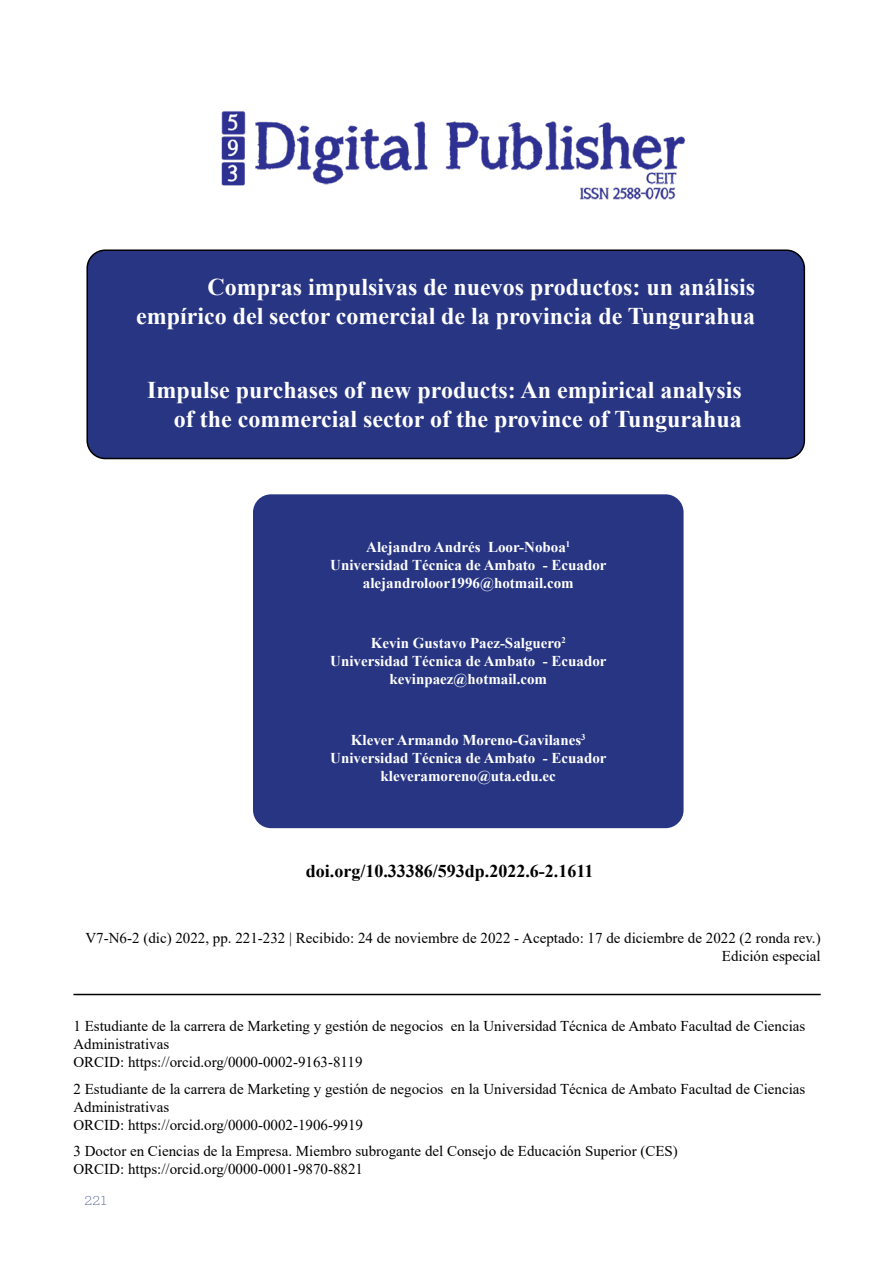
<style>
.page{position:relative;width:893px;height:1263px;background:#fff}
.page>*{position:absolute;margin:0;border:0;box-sizing:border-box;transform-origin:0 0}
.t1{font:700 24px/28.8px "Times New Roman";color:#fff;text-align:right}
.t2{font:700 18px "Times New Roman";color:#000}
.t3{font:200 18px "Archer";color:#283583}
.t4{font:15px/18px "Times New Roman";color:#000}
.t5{font:700 15px/18px "Times New Roman";color:#fff;text-align:center}
</style>
<div class="page">
<div style="left:87px;top:250px;width:717px;height:208px;background:#283583;border-radius:18px"></div>
<div style="left:86px;top:249px;width:719px;height:210px;border:2px solid #000;border-radius:18px"></div>
<img style="left:221px;top:111px;width:465px;height:89px">
<div style="left:253px;top:494px;width:431px;height:334px;background:#283583;border-radius:18px"></div>
<hr style="left:73px;top:994px;width:748px;height:1px;background:#000">
<h1 class="t1" style="left:136px;top:272px;width:620px">Compras impulsivas de nuevos productos: un análisis empírico del sector comercial de la provincia de Tungurahua</h1>
<h1 class="t1" style="left:147px;top:375px;width:596px">Impulse purchases of new products: An empirical analysis of the commercial sector of the province of Tungurahua</h1>
<p class="t5" style="left:330px;top:537px;width:278px">Alejandro Andrés Loor-Noboa<sup>1<br></sup>Universidad Técnica de Ambato - Ecuador alejandroloor1996@hotmail.com</p>
<p class="t5" style="left:330px;top:634px;width:278px">Kevin Gustavo Paez-Salguero<sup>2<br></sup>Universidad Técnica de Ambato - Ecuador kevinpaez@hotmail.com</p>
<p class="t5" style="left:330px;top:730px;width:278px">Klever Armando Moreno-Gavilanes<sup>3<br></sup>Universidad Técnica de Ambato - Ecuador kleveramoreno@uta.edu.ec</p>
<p class="t2" style="left:306px;top:858px;width:289px">doi.org/10.33386/593dp.2022.6-2.1611</p>
<p class="t4" style="left:85px;top:929px;width:737px;text-align:right">V7-N6-2 (dic) 2022, pp. 221-232 | Recibido: 24 de noviembre de 2022 - Aceptado: 17 de diciembre de 2022 (2 ronda rev.)<br>Edición especial</p>
<p class="t4" style="left:73px;top:1016px;width:733px">1 Estudiante de la carrera de Marketing y gestión de negocios en la Universidad Técnica de Ambato Facultad de Ciencias<br>Administrativas<br>ORCID: https://orcid.org/0000-0002-9163-8119</p>
<p class="t4" style="left:73px;top:1079px;width:733px">2 Estudiante de la carrera de Marketing y gestión de negocios en la Universidad Técnica de Ambato Facultad de Ciencias<br>Administrativas<br>ORCID: https://orcid.org/0000-0002-1906-9919</p>
<p class="t4" style="left:73px;top:1141px;width:606px">3 Doctor en Ciencias de la Empresa. Miembro subrogante del Consejo de Educación Superior (CES)<br>ORCID: https://orcid.org/0000-0001-9870-8821</p>
<p class="t3" style="left:84px;top:1188px;width:24px">221</p>
</div>
